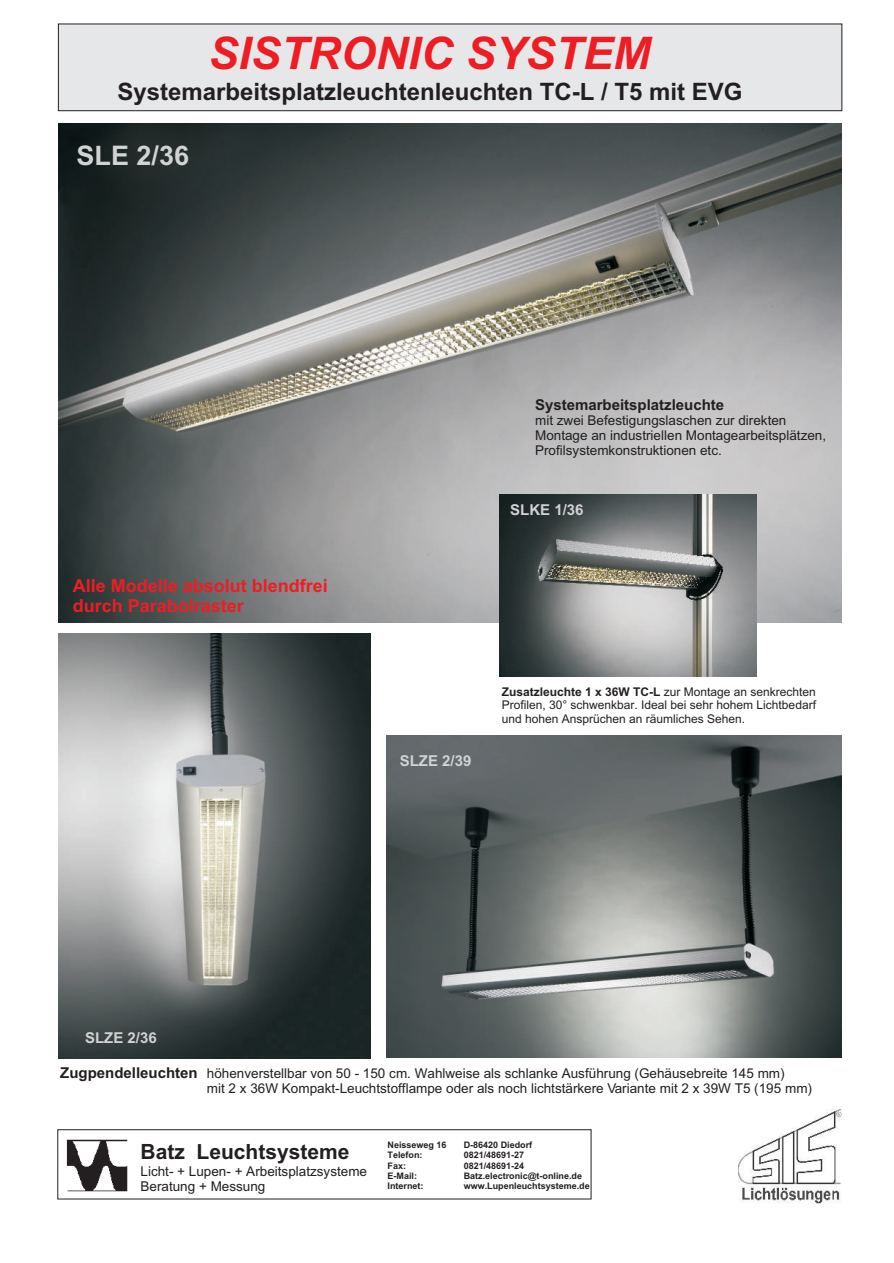
<style>
.page{position:relative;width:894px;height:1263px;background:#fff}
.page>*{position:absolute;margin:0;border:0;box-sizing:border-box;transform-origin:0 0}
.t1{font:italic 700 45px "Arial";color:#ee1d23}
.t2{font:700 27px "Arial";color:#d1d2d4}
.t3{font:700 24px "Arial";color:#231f20}
.t4{font:700 21px "Arial";color:#231f20}
.t5{font:700 18px/20.1px "Arial";color:#ee1d23}
.t6{font:700 15px "Arial";color:#231f20}
.t7{font:700 15px "Arial";color:#d1d2d4}
.t8{font:13.5px/15.1px "Arial";color:#231f20}
.t9{font:12px/13.4px "Arial";color:#231f20;text-align:justify}
.t10{font:700 9px "Arial";color:#231f20}
.s1{font-weight:700}
.s2{font-weight:700;font-size:15px}
</style>
<div class="page">
<img style="left:387px;top:736px;width:455px;height:322px">
<div style="left:58px;top:24px;width:784px;height:87px;background:#e6e7e9;border:1px solid #231f20"></div>
<img style="left:58px;top:123px;width:784px;height:499px">
<img style="left:499px;top:495px;width:258px;height:181px">
<img style="left:58px;top:634px;width:313px;height:425px">
<img style="left:739px;top:1110px;width:103px;height:93px">
<img style="left:66px;top:1139px;width:62px;height:53px">
<h1 class="t1" style="left:208px;top:36px;width:444px">SISTRONIC SYSTEM</h1>
<h3 class="t3" style="left:118px;top:83px;width:627px">Systemarbeitsplatzleuchtenleuchten TC-L / T5 mit EVG</h3>
<h2 class="t2" style="left:77px;top:145px;width:114px">SLE 2/36</h2>
<h3 class="t5" style="left:73px;top:577px;width:257px">Alle Modelle absolut blendfrei durch Parabolraster</h3>
<p class="t6" style="left:535px;top:399px;width:191px">Systemarbeitsplatzleuchte</p>
<p class="t8" style="left:535px;top:414px;width:293px">mit zwei Befestigungslaschen zur direkten<br>Montage an industriellen Montagearbeitsplätzen,<br>Profilsystemkonstruktionen etc.</p>
<p class="t7" style="left:510px;top:505px;width:75px">SLKE 1/36</p>
<p class="t7" style="left:400px;top:755px;width:73px">SLZE 2/39</p>
<p class="t9" style="left:502px;top:686px;width:316px"><span class="s1">Zusatzleuchte 1 x 36W TC-L</span> zur Montage an senkrechten Profilen, 30° schwenkbar. Ideal bei sehr hohem Lichtbedarf und hohen Ansprüchen an räumliches Sehen.</p>
<p class="t7" style="left:85px;top:1032px;width:73px">SLZE 2/36</p>
<p class="t8" style="left:207px;top:1066px;width:607px;text-indent:-147px"><span class="s2">Zugpendelleuchten</span> höhenverstellbar von 50 - 150 cm. Wahlweise als schlanke Ausführung (Gehäusebreite 145 mm)<br>mit 2 x 36W Kompakt-Leuchtstofflampe oder als noch lichtstärkere Variante mit 2 x 39W T5 (195 mm)</p>
<h3 class="t4" style="left:141px;top:1144px;width:210px">Batz Leuchtsysteme</h3>
<p class="t8" style="left:141px;top:1165px;width:228px">Licht- + Lupen- + Arbeitsplatzsysteme<br>Beratung + Messung</p>
<p class="t10" style="left:388px;top:1142px;width:61px">Neisseweg 16</p>
<p class="t10" style="left:464px;top:1142px;width:70px">D-86420 Diedorf</p>
<p class="t10" style="left:388px;top:1152px;width:37px">Telefon:</p>
<p class="t10" style="left:464px;top:1152px;width:62px">0821/48691-27</p>
<p class="t10" style="left:388px;top:1162px;width:20px">Fax:</p>
<p class="t10" style="left:464px;top:1162px;width:62px">0821/48691-24</p>
<p class="t10" style="left:388px;top:1172px;width:31px">E-Mail:</p>
<p class="t10" style="left:464px;top:1172px;width:120px">Batz.electronic@t-online.de</p>
<p class="t10" style="left:388px;top:1182px;width:37px">Internet:</p>
<p class="t10" style="left:464px;top:1182px;width:128px">www.Lupenleuchtsysteme.de</p>
</div>
